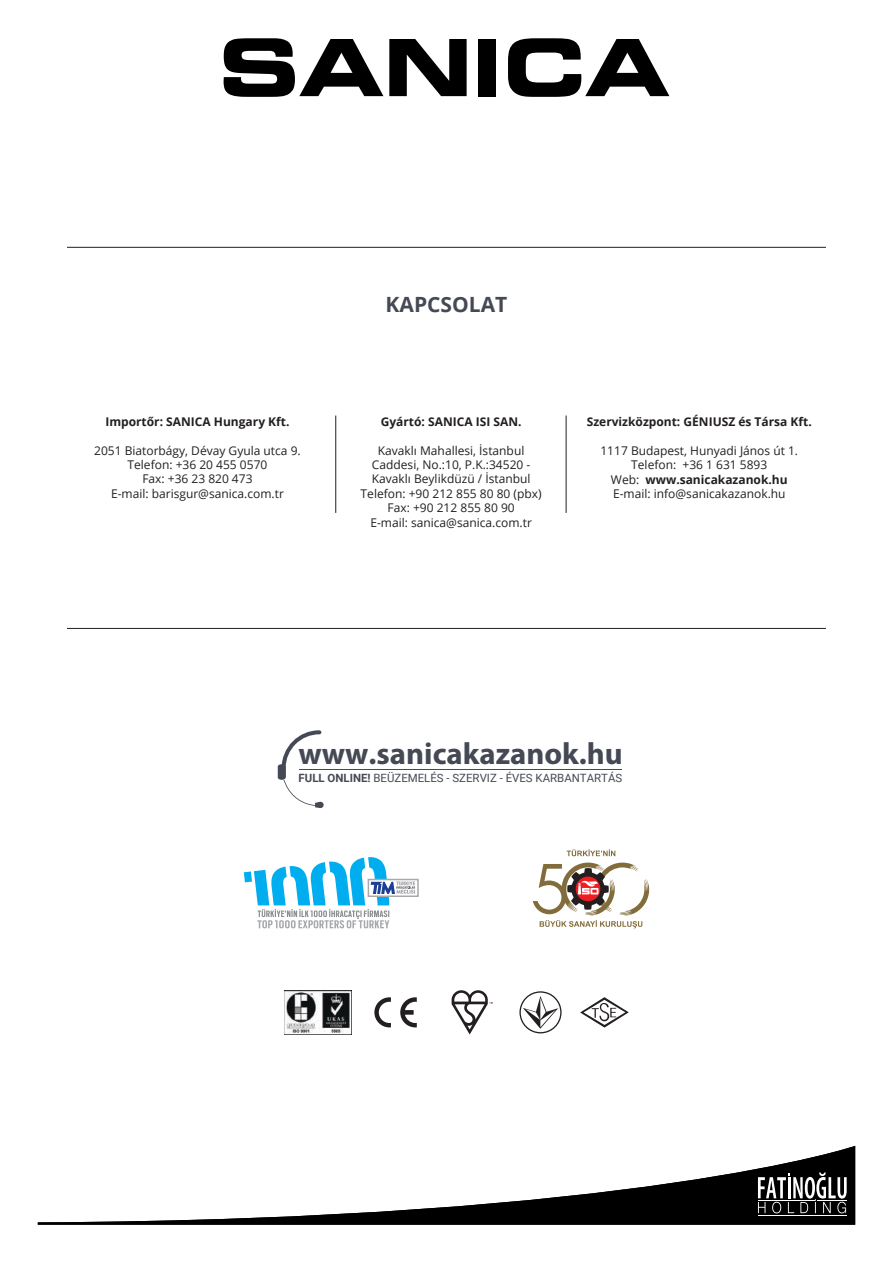
<style>
.page{position:relative;width:893px;height:1263px;background:#fff}
.page>*{position:absolute;margin:0;border:0;box-sizing:border-box;transform-origin:0 0}
.t1{font:700 30.75px "Myriad Pro";color:#444954}
.t2{font:700 21px "Open Sans";color:#444954}
.t3{font:12px/14.4px "Open Sans";color:#231f20;text-align:center}
.t4{font:700 12px "Open Sans";color:#231f20}
.t5{font:11.4px "Roboto";color:#444954}
.s1{font-weight:700}
</style>
<div class="page">
<svg style="left:38px;top:1146px;width:817px;height:79px"></svg>
<hr style="left:758px;top:1215px;width:89px;height:1px;background:#fff">
<svg style="left:758px;top:1172px;width:89px;height:41px"></svg>
<svg style="left:224px;top:38px;width:159px;height:59px"></svg>
<svg style="left:389px;top:39px;width:78px;height:57px"></svg>
<div style="left:479px;top:39px;width:17px;height:57px;background:#000001"></div>
<svg style="left:508px;top:38px;width:161px;height:59px"></svg>
<hr style="left:566px;top:415px;width:1px;height:98px;background:#231f20">
<hr style="left:335px;top:415px;width:1px;height:98px;background:#231f20">
<hr style="left:67px;top:247px;width:759px;height:1px;background:#231f20">
<hr style="left:67px;top:628px;width:759px;height:1px;background:#231f20">
<div style="left:317px;top:802px;width:7px;height:6px;background:#444954;border-radius:50%"></div>
<svg style="left:278px;top:730px;width:43px;height:78px"></svg>
<svg style="left:567px;top:849px;width:48px;height:7px"></svg>
<svg style="left:533px;top:863px;width:116px;height:65px"></svg>
<div style="left:368px;top:879px;width:51px;height:18px;background:#f7f7f7;border:2px solid #a8a9ad"></div>
<svg style="left:244px;top:857px;width:171px;height:71px"></svg>
<svg style="left:374px;top:997px;width:17px;height:30px"></svg>
<svg style="left:400px;top:997px;width:17px;height:30px"></svg>
<svg style="left:452px;top:990px;width:41px;height:44px"></svg>
<svg style="left:519px;top:991px;width:43px;height:42px"></svg>
<svg style="left:580px;top:997px;width:49px;height:30px"></svg>
<img style="left:284px;top:991px;width:68px;height:43px">
<hr style="left:300px;top:769px;width:322px;height:1px;background:#444954">
<p class="t4" style="left:105px;top:413px;width:186px">Importőr: SANICA Hungary Kft.</p>
<p class="t3" style="left:94px;top:443px;width:208px">2051 Biatorbágy, Dévay Gyula utca 9.<br>Telefon: +36 20 455 0570<br>Fax: +36 23 820 473<br>E-mail: barisgur@sanica.com.tr</p>
<h2 class="t2" style="left:386px;top:289px;width:123px">KAPCSOLAT</h2>
<p class="t4" style="left:381px;top:413px;width:142px">Gyártó: SANICA ISI SAN.</p>
<p class="t3" style="left:361px;top:443px;width:183px">Kavaklı Mahallesi, İstanbul<br>Caddesi, No.:10, P.K.:34520 -<br>Kavaklı Beylikdüzü / İstanbul<br>Telefon: +90 212 855 80 80 (pbx)<br>Fax: +90 212 855 80 90<br>E-mail: sanica@sanica.com.tr</p>
<p class="t4" style="left:587px;top:413px;width:227px">Szervizközpont: GÉNIUSZ és Társa Kft.</p>
<p class="t3" style="left:600px;top:443px;width:199px">1117 Budapest, Hunyadi János út 1.<br>Telefon: +36 1 631 5893<br>Web: <span class="s1">www.sanicakazanok.hu<br></span>E-mail: info@sanicakazanok.hu</p>
<h1 class="t1" style="left:299px;top:733px;width:326px">www.sanicakazanok.hu</h1>
<p class="t5" style="left:299px;top:770px;width:325px"><span class="s1">FULL ONLINE!</span> BEÜZEMELÉS - SZERVIZ - ÉVES KARBANTARTÁS</p>
</div>
